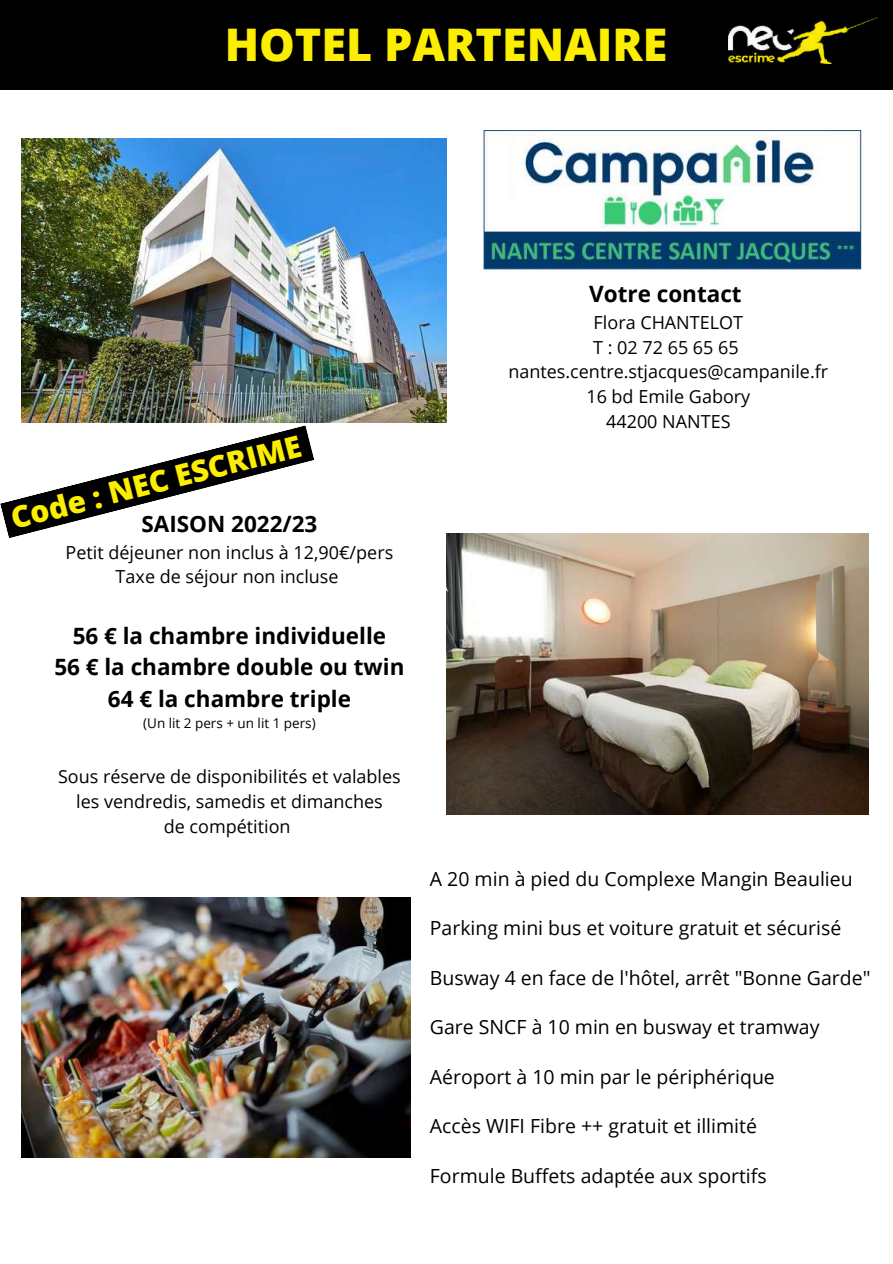
<style>
.page{position:relative;width:893px;height:1264px;background:#fff}
.page>*{position:absolute;margin:0;border:0;box-sizing:border-box;transform-origin:0 0}
.t1{font:800 45px "Open Sans";color:#fcee00}
.t2{font:800 30px "Open Sans";color:#fcee00}
.t3{font:700 22.5px/31.5px "Open Sans";color:#000;text-align:center}
.t4{font:19.5px "Open Sans";color:#000}
.t5{font:18px/24.8px "Open Sans";color:#000;text-align:center}
.t6{font:13.5px "Open Sans";color:#000}
</style>
<div class="page">
<div style="left:0;top:0;width:892px;height:89px;background:#000"></div>
<img style="left:728px;top:18px;width:149px;height:46px">
<img style="left:483px;top:131px;width:378px;height:139px">
<img style="left:21px;top:139px;width:425px;height:283px">
<img style="left:446px;top:533px;width:422px;height:281px">
<svg style="left:0;top:425px;width:314px;height:113px"></svg>
<img style="left:21px;top:897px;width:389px;height:260px">
<h1 class="t1" style="left:225px;top:13px;width:444px">HOTEL PARTENAIRE</h1>
<h2 class="t2" style="left:6px;top:497px;width:300px;rotate:-14deg">Code : NEC ESCRIME</h2>
<p class="t3" style="left:141px;top:507px;width:177px">SAISON 2022/23</p>
<p class="t5" style="left:66px;top:539px;width:329px">Petit déjeuner non inclus à 12,90€/pers<br>Taxe de séjour non incluse</p>
<p class="t3" style="left:54px;top:619px;width:351px">56 € la chambre individuelle<br>56 € la chambre double ou twin<br>64 € la chambre triple</p>
<p class="t6" style="left:143px;top:714px;width:174px">(Un lit 2 pers + un lit 1 pers)</p>
<p class="t5" style="left:58px;top:764px;width:344px">Sous réserve de disponibilités et valables les vendredis, samedis et dimanches<br>de compétition</p>
<p class="t3" style="left:589px;top:277px;width:154px">Votre contact</p>
<p class="t5" style="left:508px;top:309px;width:321px">Flora CHANTELOT<br>T : 02 72 65 65 65 nantes.centre.stjacques@campanile.fr<br>16 bd Emile Gabory<br>44200 NANTES</p>
<p class="t4" style="left:430px;top:865px;width:424px">A 20 min à pied du Complexe Mangin Beaulieu</p>
<p class="t4" style="left:430px;top:914px;width:413px">Parking mini bus et voiture gratuit et sécurisé</p>
<p class="t4" style="left:430px;top:964px;width:442px">Busway 4 en face de l'hôtel, arrêt "Bonne Garde"</p>
<p class="t4" style="left:430px;top:1013px;width:391px">Gare SNCF à 10 min en busway et tramway</p>
<p class="t4" style="left:430px;top:1062px;width:346px">Aéroport à 10 min par le périphérique</p>
<p class="t4" style="left:430px;top:1112px;width:328px">Accès WIFI Fibre ++ gratuit et illimité</p>
<p class="t4" style="left:430px;top:1161px;width:338px">Formule Buffets adaptée aux sportifs</p>
</div>
